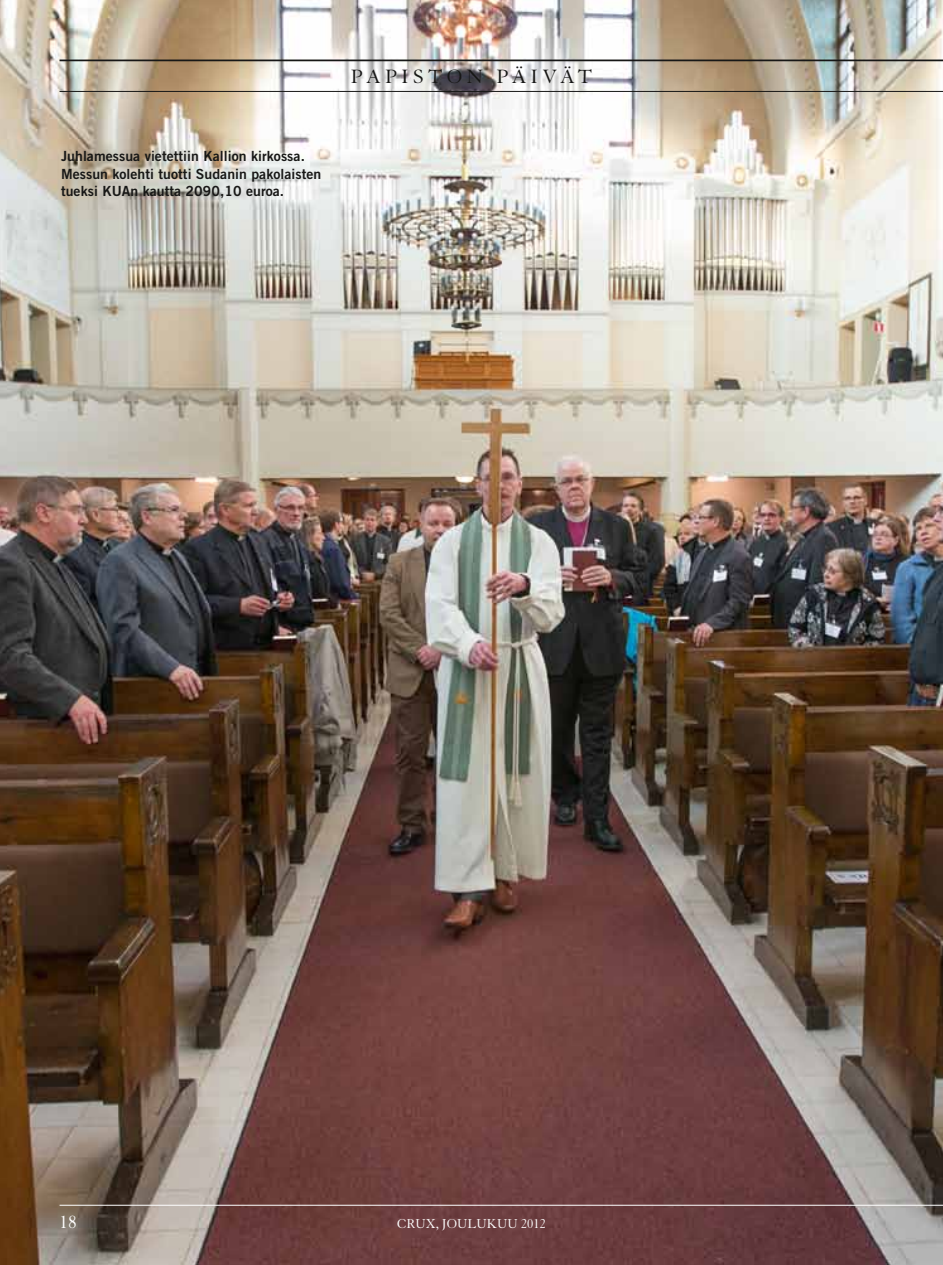
<style>
.page{position:relative;width:943px;height:1265px;background:#fff}
.page>*{position:absolute;margin:0;border:0;box-sizing:border-box;transform-origin:0 0}
.t1{font:21px "Granjon LT Std";letter-spacing:.2em;color:#171716}
.t2{font:19.25px "Granjon LT Std";color:#fff}
.t3{font:14px/17.5px "Trade Gothic LT Std Bd 2";letter-spacing:.005em;color:#171716}
.t4{font:14px "Granjon LT Std";color:#fff}
</style>
<div class="page">
<img style="left:0;top:0;width:943px;height:1265px">
<hr style="left:60px;top:1205px;width:883px;height:1px;background:#fff">
<hr style="left:60px;top:91px;width:883px;height:1px;background:#171716">
<hr style="left:60px;top:60px;width:883px;height:1px;background:#171716">
<p class="t3" style="left:61px;top:147px;width:262px">Juhlamessua vietettiin Kallion kirkossa.<br>Messun kolehti tuotti Sudanin pakolaisten tueksi KUA</p>
<p class="t3" style="left:130px;top:182px;width:155px">n kautta 2090,10 euroa.</p>
<h1 class="t1" style="left:351px;top:66px;width:243px">PA PISTON PÄIVÄT</h1>
<h2 class="t2" style="left:60px;top:1211px;width:19px">18</h2>
<p class="t4" style="left:397px;top:1216px;width:150px">CRUX, JOULUKUU 2012</p>
</div>
